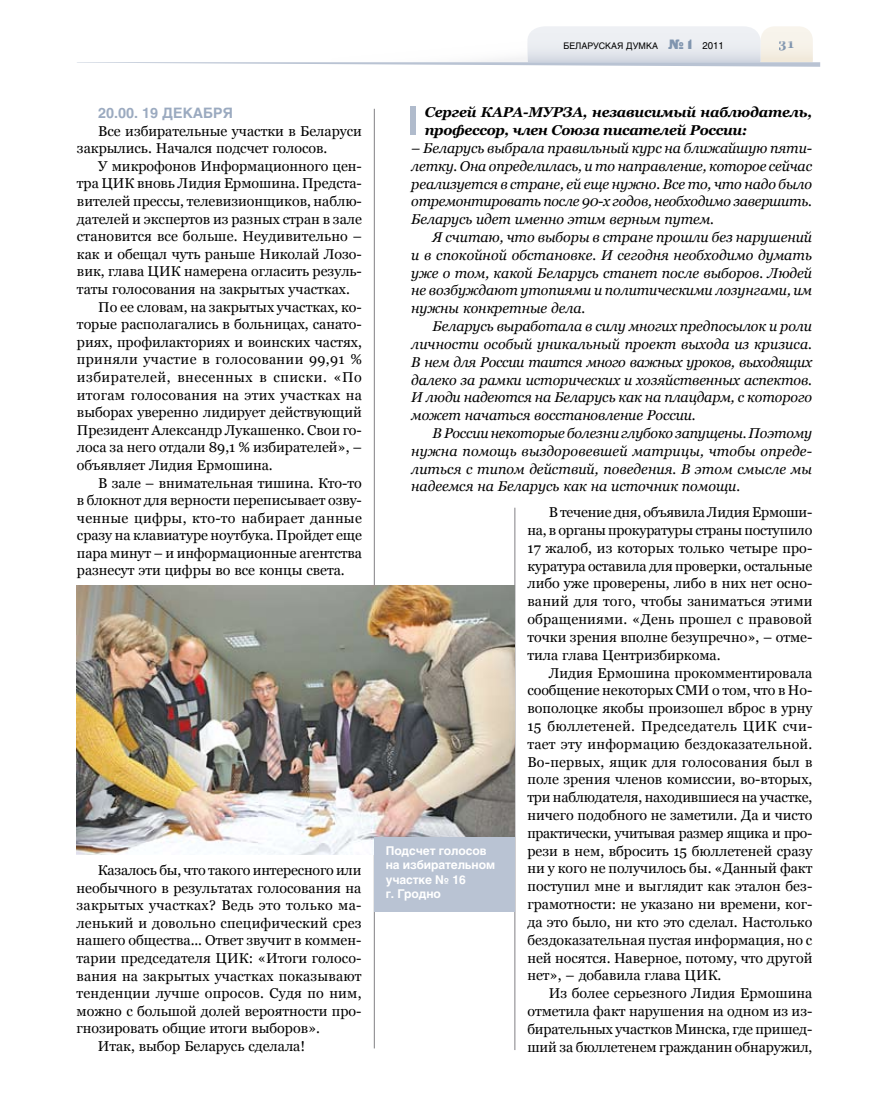
<style>
.page{position:relative;width:872px;height:1106px;background:#fff}
.page>*{position:absolute;margin:0;border:0;box-sizing:border-box;transform-origin:0 0}
.t1{font:14.25px/17.9px "Georgia";color:#000;text-align:justify}
.t2{font:italic 14.25px/17.9px "Georgia";letter-spacing:-.005em;color:#000;text-align:justify}
.t3{font:14.25px "Georgia";letter-spacing:.02em;color:#000}
.t4{font:italic 700 14.25px/17.9px "Georgia";letter-spacing:-.015em;color:#000}
.t5{font:14.25px "Georgia";letter-spacing:.035em;color:#000}
.t6{font:700 14.25px "Helios";color:#9baac0}
.t7{font:700 13.5px "Georgia";color:#8095af}
.t8{font:700 12px/14.4px "Helios";letter-spacing:-.01em;color:#fff}
.t9{font:9px "Helios";color:#000}
.s1{font-family:"Black Grotesk C";font-size:13.5px;color:#8095af}
.s2{font-size:9.75px}
</style>
<div class="page">
<hr style="left:374px;top:109px;width:1px;height:939px;background:#818084">
<svg style="left:77px;top:26px;width:743px;height:41px"></svg>
<hr style="left:514px;top:507px;width:1px;height:543px;background:#818084">
<div style="left:410px;top:107px;width:6px;height:28px;background:#b0bbcc"></div>
<img style="left:77px;top:585px;width:437px;height:269px">
<div style="left:374px;top:837px;width:140px;height:74px;background:#b9c3d3"></div>
<p class="t6" style="left:98px;top:105px;width:136px">20.00. 19 ДЕКАБРЯ</p>
<p class="t1" style="left:77px;top:122px;width:286px;text-indent:21px">Все избирательные участки в Беларуси закрылись. Начался подсчет голосов.</p>
<p class="t1" style="left:98px;top:157px;width:265px">У микрофонов Информационного цен-</p>
<p class="t1" style="left:77px;top:174px;width:286px">тра ЦИК вновь Лидия Ермошина. Предста-</p>
<p class="t1" style="left:77px;top:192px;width:286px">вителей прессы, телевизионщиков, наблю-</p>
<p class="t1" style="left:77px;top:210px;width:286px">дателей и экспертов из разных стран в зале</p>
<p class="t1" style="left:77px;top:227px;width:286px">становится все больше. Неудивительно –</p>
<p class="t1" style="left:77px;top:245px;width:286px">как и обещал чуть раньше Николай Лозо-</p>
<p class="t1" style="left:77px;top:262px;width:286px">вик, глава ЦИК намерена огласить резуль-</p>
<p class="t1" style="left:77px;top:280px;width:274px">таты голосования на закрытых участках.</p>
<p class="t1" style="left:98px;top:298px;width:265px">По ее словам, на закрытых участках, ко-</p>
<p class="t1" style="left:77px;top:315px;width:286px">торые располагались в больницах, санато-</p>
<p class="t1" style="left:77px;top:333px;width:286px">риях, профилакториях и воинских частях,</p>
<p class="t3" style="left:77px;top:351px;width:286px">приняли участие в голосовании 99,91 %</p>
<p class="t5" style="left:77px;top:369px;width:286px">избирателей, внесенных в списки. «По</p>
<p class="t3" style="left:77px;top:386px;width:286px">итогам голосования на этих участках на</p>
<p class="t1" style="left:77px;top:403px;width:286px">выборах уверенно лидирует действующий</p>
<p class="t1" style="left:77px;top:421px;width:286px">Президент Александр Лукашенко. Свои го-</p>
<p class="t1" style="left:77px;top:438px;width:286px">лоса за него отдали 89,1 % избирателей», –</p>
<p class="t1" style="left:77px;top:456px;width:197px">объявляет Лидия Ермошина.</p>
<p class="t1" style="left:98px;top:473px;width:265px">В зале – внимательная тишина. Кто-то</p>
<p class="t1" style="left:77px;top:491px;width:286px">в блокнот для верности переписывает озву-</p>
<p class="t3" style="left:77px;top:509px;width:286px">ченные цифры, кто-то набирает данные</p>
<p class="t1" style="left:77px;top:526px;width:286px">сразу на клавиатуре ноутбука. Пройдет еще</p>
<p class="t1" style="left:77px;top:544px;width:286px">пара минут – и информационные агентства</p>
<p class="t1" style="left:77px;top:561px;width:269px">разнесут эти цифры во все концы света.</p>
<p class="t1" style="left:98px;top:861px;width:265px">Казалось бы, что такого интересного или</p>
<p class="t1" style="left:77px;top:878px;width:286px">необычного в результатах голосования на</p>
<p class="t3" style="left:77px;top:897px;width:286px">закрытых участках? Ведь это только ма-</p>
<p class="t1" style="left:77px;top:914px;width:286px">ленький и довольно специфический срез</p>
<p class="t1" style="left:77px;top:931px;width:286px">нашего общества... Ответ звучит в коммен-</p>
<p class="t1" style="left:77px;top:949px;width:286px">тарии председателя ЦИК: «Итоги голосо-</p>
<p class="t1" style="left:77px;top:966px;width:286px">вания на закрытых участках показывают</p>
<p class="t1" style="left:77px;top:984px;width:286px">тенденции лучше опросов. Судя по ним,</p>
<p class="t1" style="left:77px;top:1001px;width:286px">можно с большой долей вероятности про-</p>
<p class="t1" style="left:77px;top:1019px;width:245px">гнозировать общие итоги выборов».</p>
<p class="t1" style="left:98px;top:1037px;width:209px">Итак, выбор Беларусь сделала!</p>
<p class="t9" style="left:563px;top:40px;width:162px">БЕЛАРУСКАЯ ДУМКА <span class="s1">№ 1</span> <span class="s2">2011</span></p>
<p class="t7" style="left:779px;top:36px;width:17px">31</p>
<p class="t4" style="left:425px;top:103px;width:389px">Сергей КАРА-МУРЗА, независимый наблюдатель, профессор, член Союза писателей России:</p>
<p class="t2" style="left:411px;top:139px;width:402px">– Беларусь выбрала правильный курс на ближайшую пяти&shy;летку. Она определилась, и то направление, которое сейчас реализуется в стране, ей еще нужно. Все то, что надо было отремонтировать после 90-х годов, необходимо завершить.<br>Беларусь идет именно этим верным путем.</p>
<p class="t2" style="left:411px;top:228px;width:402px;text-indent:21px">Я считаю, что выборы в стране прошли без нарушений и в спокойной обстановке. И сегодня необходимо думать уже о том, какой Беларусь станет после выборов. Людей не возбуждают утопиями и политическими лозунгами, им нужны конкретные дела.</p>
<p class="t2" style="left:411px;top:317px;width:402px;text-indent:21px">Беларусь выработала в силу многих предпосылок и роли личности особый уникальный проект выхода из кризиса.<br>В нем для России таится много важных уроков, выходящих далеко за рамки исторических и хозяйственных аспектов.<br>И люди надеются на Беларусь как на плацдарм, с которого может начаться восстановление России.</p>
<p class="t2" style="left:411px;top:424px;width:402px;text-indent:21px">В России некоторые болезни глубоко запущены. Поэтому нужна помощь выздоровевшей матрицы, чтобы опреде&shy;литься с типом действий, поведения. В этом смысле мы надеемся на Беларусь как на источник помощи.</p>
<p class="t8" style="left:386px;top:843px;width:111px">Подсчет голосов на избирательном участке № 16<br>г. Гродно</p>
<p class="t1" style="left:527px;top:503px;width:286px;text-indent:21px">В течение дня, объявила Лидия Ермоши&shy;на, в органы прокуратуры страны поступило 17 жалоб, из которых только четыре про&shy;куратура оставила для проверки, остальные либо уже проверены, либо в них нет осно&shy;ваний для того, чтобы заниматься этими обращениями. «День прошел с правовой точки зрения вполне безупречно», – отме&shy;тила глава Центризбиркома.</p>
<p class="t1" style="left:527px;top:663px;width:286px;text-indent:21px">Лидия Ермошина прокомментировала сообщение некоторых СМИ о том, что в Но&shy;вополоцке якобы произошел вброс в урну 15 бюллетеней. Председатель ЦИК счи&shy;тает эту информацию бездоказательной.<br>Во-первых, ящик для голосования был в поле зрения членов комиссии, во-вторых, три наблюдателя, находившиеся на участке, ничего подобного не заметили. Да и чисто практически, учитывая размер ящика и про&shy;рези в нем, вбросить 15 бюллетеней сразу ни у кого не получилось бы. «Данный факт поступил мне и выглядит как эталон без&shy;грамотности: не указано ни времени, ког&shy;да это было, ни кто это сделал. Настолько бездоказательная пустая информация, но с ней носятся. Наверное, потому, что другой нет», – добавила глава ЦИК.</p>
<p class="t1" style="left:527px;top:984px;width:286px;text-indent:21px">Из более серьезного Лидия Ермошина отметила факт нарушения на одном из из&shy;бирательных участков Минска, где пришед&shy;ший за бюллетенем гражданин обнаружил,</p>
</div>
